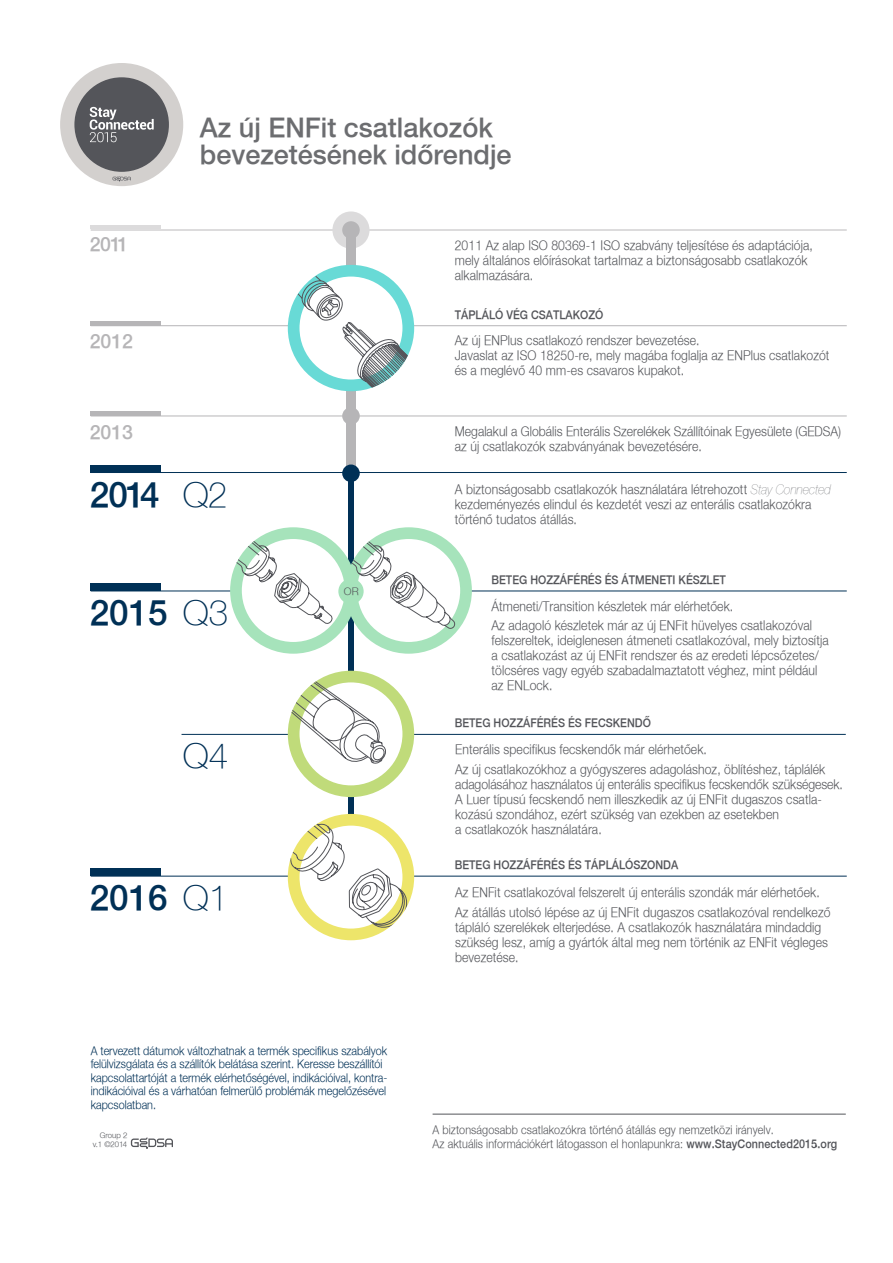
<style>
.page{position:relative;width:893px;height:1263px;background:#fff}
.page>*{position:absolute;margin:0;border:0;box-sizing:border-box;transform-origin:0 0}
.t1{font:35.1px "NUTRI45 M";color:#003056}
.t2{font:35.1px "NUTRI55 T";color:#003056}
.t3{font:27px "NUTRI45 M";color:#6c6d70}
.t4{font:19.5px "NUTRI45 M";color:#b6b5b7}
.t5{font:13.5px/15px "NUTRI45 L";letter-spacing:.01em;color:#54555a;scale:.9 1}
.t6{font:12px/13.5px "NUTRI45 L";color:#003056;scale:.9 1}
.t7{font:12px/14.4px "NUTRI45 L";letter-spacing:.01em;color:#54555a;scale:.9 1}
.t8{font:12px "NUTRI45 M";color:#54555a;scale:.9 1}
.t9{font:12px "NUTRI45 M";color:#54555a}
.t10{font:10.5px "NUTRI45 L";color:#54555a}
.t11{font:7.8px/9px "NUTRI45 L";letter-spacing:-.005em;color:#54555a;text-align:right}
.s1{font-family:"NUTRI55 T"}
.s2{font-family:"NUTULI25"}
.s3{font-family:"NUTRI45 M"}
</style>
<div class="page">
<hr style="left:91px;top:229px;width:756px;height:2px;background:#dcdbdc">
<div style="left:337px;top:216px;width:28px;height:28px;background:#b6b5b7;border-radius:50%"></div>
<div style="left:332px;top:211px;width:37px;height:38px;border:10px solid #dcdbdc;border-radius:50%"></div>
<hr style="left:91px;top:325px;width:756px;height:1px;background:#b6b5b7">
<hr style="left:91px;top:472px;width:756px;height:1px;background:#003056">
<hr style="left:91px;top:590px;width:756px;height:1px;background:#003056">
<hr style="left:91px;top:876px;width:756px;height:1px;background:#003056">
<hr style="left:182px;top:734px;width:664px;height:1px;background:#003056">
<hr style="left:433px;top:1113px;width:413px;height:1px;background:#54555a">
<hr style="left:91px;top:226px;width:70px;height:3px;background:#dcdbdc">
<div style="left:91px;top:321px;width:70px;height:5px;background:#b6b5b7"></div>
<div style="left:91px;top:465px;width:70px;height:7px;background:#003056"></div>
<div style="left:91px;top:583px;width:70px;height:8px;background:#003056"></div>
<div style="left:91px;top:868px;width:70px;height:8px;background:#003056"></div>
<div style="left:348px;top:472px;width:6px;height:432px;background:#003056"></div>
<svg style="left:342px;top:407px;width:18px;height:18px"></svg>
<svg style="left:294px;top:676px;width:114px;height:115px"></svg>
<div style="left:288px;top:671px;width:126px;height:126px;border:12px solid #c0db7a;border-radius:50%"></div>
<div style="left:288px;top:814px;width:126px;height:126px;border:12px solid #ede56a;border-radius:50%"></div>
<div style="left:346px;top:231px;width:10px;height:246px;background:#b6b5b7"></div>
<div style="left:342px;top:464px;width:18px;height:18px;background:#003056;border-radius:50%"></div>
<div style="left:288px;top:265px;width:126px;height:126px;border:12px solid #68dad6;border-radius:50%"></div>
<svg style="left:131px;top:1137px;width:42px;height:12px"></svg>
<hr style="left:91px;top:415px;width:756px;height:1px;background:#b6b5b7">
<div style="left:91px;top:411px;width:70px;height:5px;background:#b6b5b7"></div>
<svg style="left:288px;top:671px;width:107px;height:93px"></svg>
<svg style="left:288px;top:814px;width:122px;height:117px"></svg>
<svg style="left:297px;top:275px;width:117px;height:116px"></svg>
<div style="left:60px;top:63px;width:123px;height:123px;background:#d3d0ce;border-radius:50%"></div>
<div style="left:74px;top:77px;width:95px;height:95px;background:#54555a;border-radius:50%"></div>
<svg style="left:113px;top:176px;width:18px;height:6px"></svg>
<svg style="left:90px;top:107px;width:64px;height:35px"></svg>
<svg style="left:236px;top:533px;width:115px;height:115px"></svg>
<div style="left:230px;top:527px;width:126px;height:127px;border:12px solid #a6e3bb;border-radius:50%"></div>
<svg style="left:351px;top:533px;width:115px;height:115px"></svg>
<div style="left:345px;top:527px;width:127px;height:127px;border:12px solid #a6e3bb;border-radius:50%"></div>
<div style="left:338px;top:579px;width:26px;height:25px;background:#a6e3bb;border-radius:50%"></div>
<svg style="left:345px;top:530px;width:111px;height:99px"></svg>
<svg style="left:230px;top:530px;width:104px;height:95px"></svg>
<p class="t3" style="left:200px;top:111px;width:295px">Az új ENFit csatlakozók</p>
<p class="t3" style="left:200px;top:138px;width:313px">bevezetésének időrendje</p>
<p class="t4" style="left:90px;top:233px;width:40px">2011</p>
<p class="t5" style="left:455px;top:237px;width:399px">2011 Az alap ISO 80369-1 ISO szabvány teljesítése és adaptációja, mely általános előírásokat tartalmaz a biztonságosabb csatlakozók alkalmazására.</p>
<p class="t4" style="left:90px;top:329px;width:45px">2012</p>
<p class="t4" style="left:90px;top:421px;width:45px">2013</p>
<p class="t1" style="left:90px;top:473px;width:71px">2014</p>
<p class="t2" style="left:183px;top:475px;width:46px">Q2</p>
<p class="t1" style="left:90px;top:591px;width:140px">2015 <span class="s1">Q3</span></p>
<p class="t2" style="left:183px;top:736px;width:47px">Q4</p>
<p class="t1" style="left:90px;top:876px;width:140px">2016 <span class="s1">Q1</span></p>
<p class="t10" style="left:344px;top:584px;width:16px">OR</p>
<p class="t6" style="left:91px;top:1043px;width:331px">A tervezett dátumok változhatnak a termék specifikus szabályok felülvizsgálata és a szállítók belátása szerint. Keresse beszállítói kapcsolattartóját a termék elérhetőségével, indikációival, kontra&shy;indikációival és a várhatóan felmerülő problémák megelőzésével kapcsolatban.</p>
<p class="t11" style="left:93px;top:1130px;width:36px">Group 2 v.1 ©2014</p>
<p class="t8" style="left:455px;top:308px;width:167px">TÁPLÁLÓ VÉG CSATLAKOZÓ</p>
<p class="t5" style="left:455px;top:332px;width:418px">Az új ENPlus csatlakozó rendszer bevezetése.<br>Javaslat az ISO 18250-re, mely magába foglalja az ENPlus csatlakozót és a meglévő 40 mm-es csavaros kupakot.</p>
<p class="t5" style="left:455px;top:424px;width:431px">Megalakul a Globális Enterális Szerelékek Szállítóinak Egyesülete (GEDSA) az új csatlakozók szabványának bevezetésére.</p>
<p class="t5" style="left:455px;top:481px;width:420px">A biztonságosabb csatlakozók használatára létrehozott <span class="s2">Stay Connected </span>kezdeményezés elindul és kezdetét veszi az enterális csatlakozókra történő tudatos átállás.</p>
<p class="t8" style="left:491px;top:573px;width:262px">BETEG HOZZÁFÉRÉS ÉS ÁTMENETI KÉSZLET</p>
<p class="t5" style="left:491px;top:596px;width:358px;line-height:19.5px">Átmeneti/Transition készletek már elérhetőek.<br>Az adagoló készletek már az új ENFit hüvelyes csatlakozóval</p>
<p class="t5" style="left:491px;top:633px;width:376px">felszereltek, ideiglenesen átmeneti csatlakozóval, mely biztosítja a csatlakozást az új ENFit rendszer és az eredeti lépcsőzetes/ tölcséres vagy egyéb szabadalmaztatott véghez, mint például az ENLock.</p>
<p class="t8" style="left:455px;top:716px;width:219px">BETEG HOZZÁFÉRÉS ÉS FECSKENDŐ</p>
<p class="t5" style="left:455px;top:739px;width:413px;line-height:19.5px">Enterális specifikus fecskendők már elérhetőek.<br>Az új csatlakozókhoz a gyógyszeres adagoláshoz, öblítéshez, táplálék</p>
<p class="t5" style="left:455px;top:776px;width:432px">adagolásához használatos új enterális specifikus fecskendők szükségesek.<br>A Luer típusú fecskendő nem illeszkedik az új ENFit dugaszos csatla&shy;kozású szondához, ezért szükség van ezekben az esetekben<br>a csatlakozók használatára.</p>
<p class="t8" style="left:455px;top:858px;width:250px">BETEG HOZZÁFÉRÉS ÉS TÁPLÁLÓSZONDA</p>
<p class="t5" style="left:455px;top:882px;width:419px;line-height:19.5px">Az ENFit csatlakozóval felszerelt új enterális szondák már elérhetőek.<br>Az átállás utolsó lépése az új ENFit dugaszos csatlakozóval rendelkező</p>
<p class="t5" style="left:455px;top:919px;width:416px">tápláló szerelékek elterjedése. A csatlakozók használatára mindaddig szükség lesz, amíg a gyártók által meg nem történik az ENFit végleges bevezetése.</p>
<p class="t7" style="left:433px;top:1122px;width:451px">A biztonságosabb csatlakozókra történő átállás egy nemzetközi irányelv.<br>Az aktuális információkért látogasson el honlapunkra: <span class="s3">www.StayConnected2015.org</span></p>
<p class="t9" style="left:814px;top:1136px;width:5px">.</p>
</div>
